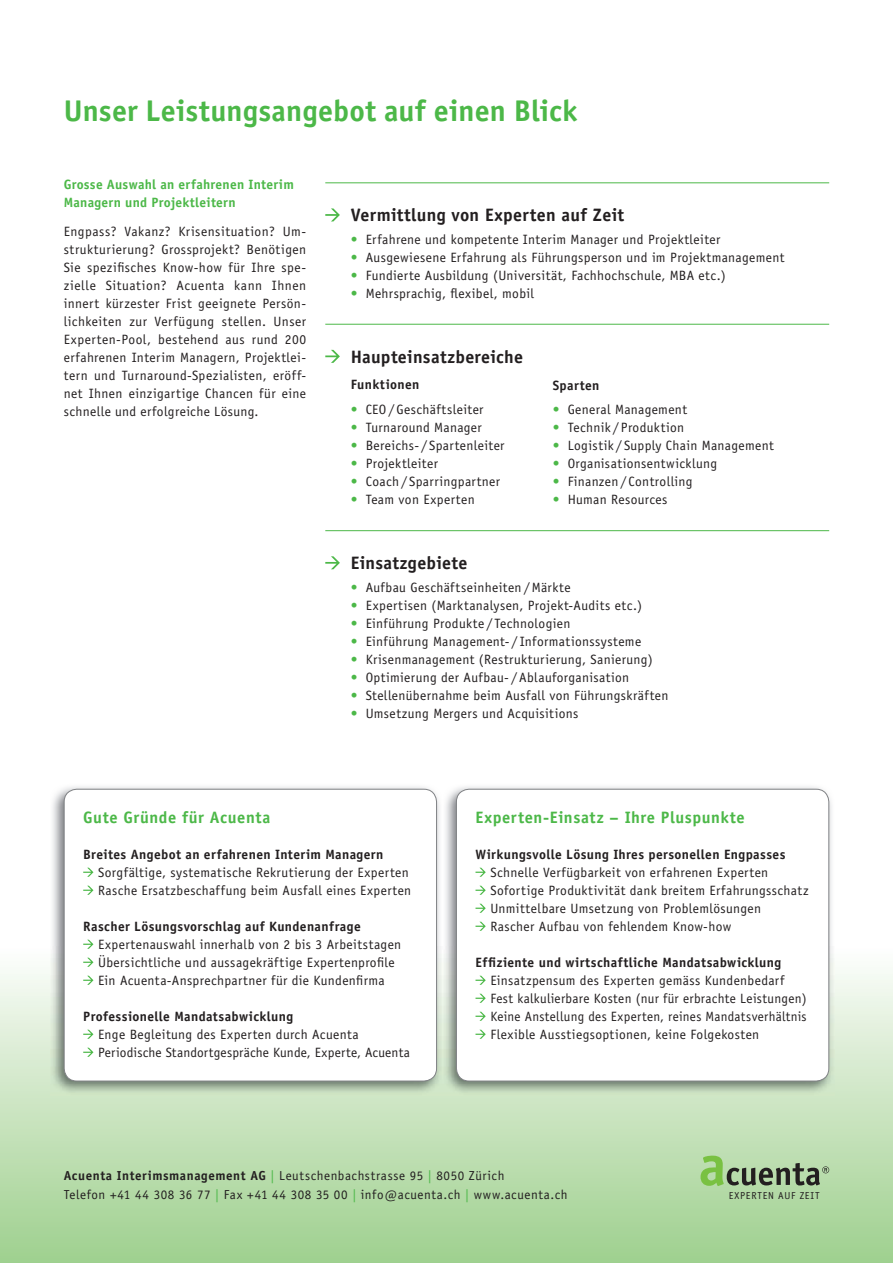
<style>
.page{position:relative;width:893px;height:1263px;background:#fff}
.page>*{position:absolute;margin:0;border:0;box-sizing:border-box;transform-origin:0 0}
.t1{font:700 30px "Officina Sans";letter-spacing:.005em;color:#4cb848}
.t2{font:700 18px "Officina Sans";letter-spacing:.015em;color:#231f20}
.t3{font:700 16.5px "Officina Sans";letter-spacing:.035em;color:#4cb848}
.t4{font:13.5px/18px "Officina Sans";letter-spacing:.025em;color:#231f20}
.t5{font:700 13.5px "Officina Sans";letter-spacing:.025em;color:#231f20}
.t6{font:700 13.5px/18px "Officina Sans";letter-spacing:.02em;color:#4cb848}
.t7{font:13.05px/18.8px "Officina Sans";letter-spacing:.045em;color:#231f20}
.t8{font:10.05px "Officina Sans";letter-spacing:.08em;color:#231f20}
.s1{color:#4cb848}
.s2{font-weight:700}
</style>
<div class="page">
<svg style="left:0;top:963px;width:893px;height:300px;background:#bbddaf"></svg>
<img style="left:50px;top:786px;width:784px;height:309px">
<div style="left:456px;top:789px;width:373px;height:292px;background:#fff;border-radius:13px"></div>
<svg style="left:475px;top:868px;width:11px;height:9px"></svg>
<svg style="left:475px;top:886px;width:11px;height:9px"></svg>
<svg style="left:475px;top:904px;width:11px;height:9px"></svg>
<svg style="left:475px;top:922px;width:11px;height:9px"></svg>
<svg style="left:475px;top:976px;width:11px;height:9px"></svg>
<svg style="left:475px;top:994px;width:11px;height:9px"></svg>
<svg style="left:475px;top:1012px;width:11px;height:9px"></svg>
<svg style="left:475px;top:1030px;width:11px;height:9px"></svg>
<div style="left:456px;top:789px;width:373px;height:292px;border:1px solid #808285;border-radius:13px"></div>
<hr style="left:325px;top:182px;width:504px;height:1px;background:#4cb848">
<svg style="left:325px;top:208px;width:15px;height:13px"></svg>
<hr style="left:325px;top:530px;width:504px;height:1px;background:#4cb848">
<svg style="left:325px;top:556px;width:15px;height:13px"></svg>
<hr style="left:325px;top:324px;width:504px;height:1px;background:#4cb848">
<svg style="left:325px;top:350px;width:15px;height:13px"></svg>
<div style="left:64px;top:789px;width:373px;height:292px;background:#fff;border-radius:13px"></div>
<svg style="left:83px;top:868px;width:10px;height:9px"></svg>
<svg style="left:83px;top:886px;width:10px;height:9px"></svg>
<svg style="left:83px;top:940px;width:10px;height:9px"></svg>
<svg style="left:83px;top:958px;width:10px;height:9px"></svg>
<svg style="left:83px;top:976px;width:10px;height:9px"></svg>
<svg style="left:83px;top:1030px;width:10px;height:9px"></svg>
<svg style="left:83px;top:1048px;width:10px;height:9px"></svg>
<div style="left:64px;top:789px;width:373px;height:292px;border:1px solid #808285;border-radius:13px"></div>
<svg style="left:700px;top:1155px;width:129px;height:31px;background:#91af82"></svg>
<h1 class="t1" style="left:64px;top:92px;width:515px">Unser Leistungsangebot auf einen Blick</h1>
<p class="t6" style="left:64px;top:175px;width:232px">Grosse Auswahl an erfahrenen Interim<br>Managern und Projekt leitern</p>
<p class="t4" style="left:64px;top:222px;width:244px;text-align:justify">Engpass? Vakanz? Krisensituation? Um - struk tu rie rung? Gross projekt? Benötigen Sie spezifisches Know-how für Ihre spe&shy;ziel le Situation? Acuenta kann Ihnen innert kürzester Frist geeignete Persön&shy;lichkeiten zur Ver fügung stellen. Unser Experten-Pool, bestehend aus rund 200 erfahrenen Interim Managern, Projektlei&shy;tern und Turn around-Spezia listen, eröff&shy;net Ihnen einzigartige Chancen für eine schnelle und erfolgreiche Lösung.</p>
<h2 class="t2" style="left:351px;top:204px;width:275px">Vermittlung von Experten auf Zeit</h2>
<p class="t4" style="left:351px;top:230px;width:371px"><span class="s1">•</span> Erfahrene und kompetente Interim Manager und Projektleiter</p>
<p class="t4" style="left:351px;top:248px;width:435px"><span class="s1">•</span> Ausgewiesene Erfahrung als Führungsperson und im Projektmanagement</p>
<p class="t4" style="left:351px;top:266px;width:376px"><span class="s1">•</span> Fundierte Ausbildung (Universität, Fachhochschule, MBA etc.)</p>
<p class="t4" style="left:351px;top:284px;width:185px"><span class="s1">•</span> Mehrsprachig, flexibel, mobil</p>
<h2 class="t2" style="left:351px;top:345px;width:174px">Haupteinsatzbereiche</h2>
<p class="t5" style="left:351px;top:376px;width:70px">Funktionen</p>
<p class="t4" style="left:351px;top:400px;width:134px"><span class="s1">•</span> CEO / Geschäftsleiter</p>
<p class="t4" style="left:351px;top:418px;width:132px"><span class="s1">•</span> Turnaround Manager</p>
<p class="t4" style="left:351px;top:436px;width:155px"><span class="s1">•</span> Bereichs- / Spartenleiter</p>
<p class="t4" style="left:351px;top:454px;width:89px"><span class="s1">•</span> Projektleiter</p>
<p class="t4" style="left:351px;top:472px;width:151px"><span class="s1">•</span> Coach / Sparringpartner</p>
<p class="t4" style="left:351px;top:490px;width:125px"><span class="s1">•</span> Team von Experten</p>
<p class="t5" style="left:553px;top:377px;width:48px">Sparten</p>
<p class="t4" style="left:553px;top:401px;width:136px"><span class="s1">•</span> General Management</p>
<p class="t4" style="left:553px;top:419px;width:133px"><span class="s1">•</span> Technik / Produktion</p>
<p class="t4" style="left:553px;top:437px;width:222px"><span class="s1">•</span> Logistik / Supply Chain Management</p>
<p class="t4" style="left:553px;top:455px;width:166px"><span class="s1">•</span> Organisationsentwicklung</p>
<p class="t4" style="left:553px;top:473px;width:141px"><span class="s1">•</span> Finanzen / Controlling</p>
<p class="t4" style="left:553px;top:491px;width:116px"><span class="s1">•</span> Human Resources</p>
<h2 class="t2" style="left:351px;top:552px;width:118px">Einsatzgebiete</h2>
<p class="t4" style="left:351px;top:578px;width:221px"><span class="s1">•</span> Aufbau Geschäftseinheiten / Märkte</p>
<p class="t4" style="left:351px;top:596px;width:293px"><span class="s1">•</span> Expertisen (Marktanalysen, Projekt-Audits etc.)</p>
<p class="t4" style="left:351px;top:614px;width:221px"><span class="s1">•</span> Einführung Produkte / Technologien</p>
<p class="t4" style="left:351px;top:632px;width:292px"><span class="s1">•</span> Einführung Management- / Informationssysteme</p>
<p class="t4" style="left:351px;top:650px;width:304px"><span class="s1">•</span> Krisenmanagement (Restrukturierung, Sanierung)</p>
<p class="t4" style="left:351px;top:668px;width:280px"><span class="s1">•</span> Optimierung der Aufbau- / Ablauforganisation</p>
<p class="t4" style="left:351px;top:686px;width:319px"><span class="s1">•</span> Stellenübernahme beim Ausfall von Führungskräften</p>
<p class="t4" style="left:351px;top:704px;width:229px"><span class="s1">•</span> Umsetzung Mergers und Acquisitions</p>
<p class="t3" style="left:83px;top:807px;width:189px">Gute Gründe für Acuenta</p>
<p class="t5" style="left:83px;top:846px;width:302px">Breites Angebot an erfahrenen Interim Managern</p>
<p class="t4" style="left:98px;top:863px;width:314px">Sorgfältige, systematische Rekrutierung der Experten<br>Rasche Ersatzbeschaffung beim Ausfall eines Experten</p>
<p class="t5" style="left:83px;top:918px;width:279px">Rascher Lösungsvorschlag auf Kundenanfrage</p>
<p class="t4" style="left:98px;top:935px;width:305px">Expertenauswahl innerhalb von 2 bis 3 Arbeitstagen<br>Übersichtliche und aussagekräftige Expertenprofile<br>Ein Acuenta-Ansprechpartner für die Kundenfirma</p>
<p class="t5" style="left:83px;top:1008px;width:211px">Professionelle Mandatsabwicklung</p>
<p class="t4" style="left:98px;top:1025px;width:313px">Enge Begleitung des Experten durch Acuenta<br>Periodische Standortgespräche Kunde, Experte, Acuenta</p>
<p class="t3" style="left:475px;top:807px;width:271px">Experten-Einsatz – Ihre Pluspunkte</p>
<p class="t5" style="left:475px;top:846px;width:311px">Wirkungsvolle Lösung Ihres personellen Engpasses</p>
<p class="t4" style="left:490px;top:863px;width:320px">Schnelle Verfügbarkeit von erfahrenen Experten Sofortige Produktivität dank breitem Erfahrungsschatz Unmittelbare Umsetzung von Problemlösungen Rascher Aufbau von fehlendem Know-how</p>
<p class="t5" style="left:475px;top:954px;width:307px">Effiziente und wirtschaftliche Mandatsabwicklung</p>
<p class="t4" style="left:490px;top:971px;width:318px">Einsatzpensum des Experten gemäss Kundenbedarf Fest kalkulierbare Kosten (nur für erbrachte Leistungen)<br>Keine Anstellung des Experten, reines Mandatsverhältnis Flexible Ausstiegsoptionen, keine Folgekosten</p>
<p class="t7" style="left:64px;top:1167px;width:505px"><span class="s2">Acuenta Interimsmanagement AG</span> <span class="s1">|</span> Leutschenbachstrasse 95 <span class="s1">|</span> 8050 Zürich<br>Telefon +41 44 308 36 77 <span class="s1">|</span> Fax +41 44 308 35 00 <span class="s1">|</span> info@acuenta.ch <span class="s1">|</span> www.acuenta.ch</p>
<p class="t8" style="left:729px;top:1189px;width:93px">EXPERTEN AUF ZEIT</p>
</div>
